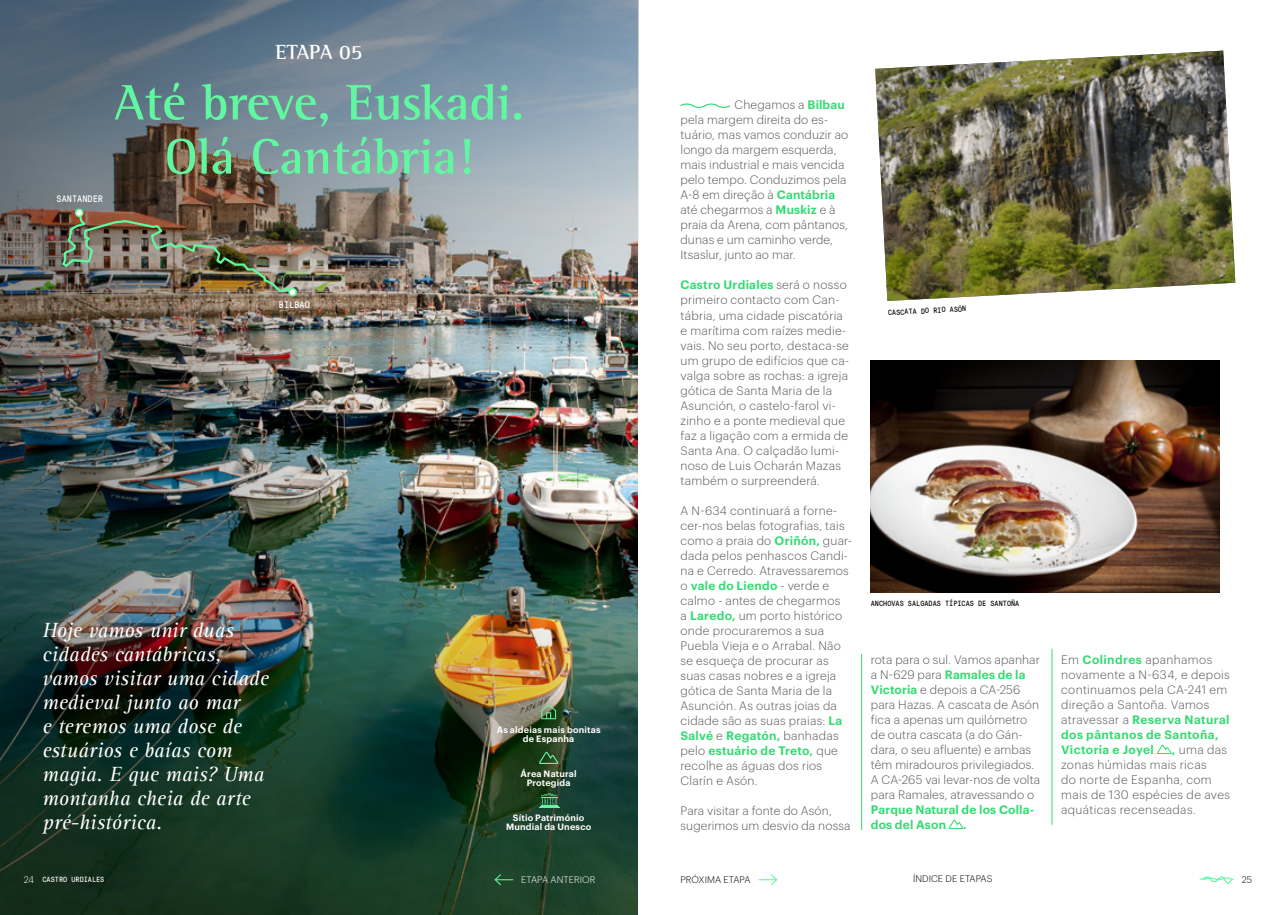
<style>
.page{position:relative;width:1276px;height:915px;background:#fff}
.page>*{position:absolute;margin:0;border:0;box-sizing:border-box;transform-origin:0 0}
.t1{font:700 51px/54px "Rotis Semi Serif Std";color:#61f7a0;text-align:center}
.t2{font:italic 21px/24px "Rotis Serif";letter-spacing:.005em;color:#fff}
.t3{font:700 21px "Rotis Semi Serif Std";color:#fff}
.t4{font:300 12px/15px "Graphik";letter-spacing:.02em;color:#575756}
.t5{font:600 12px/15px "Graphik";letter-spacing:.015em;color:#33db72}
.t6{font:300 9.3px "Graphik";letter-spacing:.005em;color:#000}
.t7{font:9.3px "GT Pressura Mono";color:#fff}
.t8{font:300 9.3px "Graphik";letter-spacing:.005em;color:#fff}
.t9{font:600 9px/9px "Graphik";letter-spacing:.02em;color:#fff;text-align:center}
.t10{font:7.5px "GT Pressura Mono";color:#000}
.t11{font:7.5px "GT Pressura Mono";color:#fff}
.s1{font-weight:600;color:#33db72}
</style>
<div class="page">
<img style="left:0;top:0;width:639px;height:914px">
<svg style="left:541px;top:704px;width:15px;height:15px"></svg>
<svg style="left:539px;top:793px;width:20px;height:15px"></svg>
<svg style="left:538px;top:750px;width:21px;height:14px"></svg>
<svg style="left:680px;top:103px;width:50px;height:5px"></svg>
<img style="left:875px;top:51px;width:360px;height:250px">
<img style="left:871px;top:360px;width:348px;height:232px">
<svg style="left:948px;top:819px;width:16px;height:10px"></svg>
<svg style="left:1157px;top:744px;width:15px;height:10px"></svg>
<hr style="left:861px;top:653px;width:1px;height:176px;background:#33db72">
<hr style="left:1051px;top:648px;width:1px;height:176px;background:#33db72">
<img style="left:60px;top:207px;width:238px;height:91px">
<svg style="left:758px;top:874px;width:20px;height:12px"></svg>
<svg style="left:1199px;top:876px;width:34px;height:7px"></svg>
<svg style="left:493px;top:872px;width:20px;height:14px"></svg>
<h2 class="t3" style="left:275px;top:39px;width:89px">ETAPA 05</h2>
<p class="t7" style="left:57px;top:192px;width:48px">SANTANDER</p>
<h1 class="t1" style="left:114px;top:75px;width:411px">Até breve, Euskadi.<br>Olá Cantábria!</h1>
<p class="t7" style="left:279px;top:298px;width:32px">BILBAO</p>
<h2 class="t2" style="left:43px;top:618px;width:228px">Hoje vamos unir duas cidades cantábricas, vamos visitar uma cidade medieval junto ao mar<br>e teremos uma dose de estuários e baías com magia. E que mais? Uma montanha cheia de arte pré-histórica.</h2>
<p class="t9" style="left:497px;top:724px;width:105px">As aldeias mais bonitas de Espanha</p>
<p class="t9" style="left:520px;top:767px;width:58px">Área Natural<br>Protegida</p>
<p class="t9" style="left:506px;top:812px;width:87px">Sítio Património<br>Mundial da Unesco</p>
<p class="t4" style="left:680px;top:96px;width:169px;text-indent:54px">Chegamos a <span class="s1">Bilbau </span>pela margem direita do es&shy;tuário, mas vamos conduzir ao longo da margem esquerda, mais industrial e mais vencida pelo tempo. Conduzimos pela<br>A-8 em direção à <span class="s1">Cantábria </span>até chegarmos a <span class="s1">Muskiz</span> e à praia da Arena, com pântanos, dunas e um caminho verde,<br>Itsaslur, junto ao mar.</p>
<p class="t4" style="left:680px;top:276px;width:170px"><span class="s1">Castro Urdiales</span> será o nosso primeiro contacto com Can&shy;tábria, uma cidade piscatória e marítima com raízes medie&shy;vais. No seu porto, destaca-se um grupo de edifícios que ca&shy;valga sobre as rochas: a igreja gótica de Santa Maria de la<br>Asunción, o castelo-farol vi&shy;zinho e a ponte medieval que faz a ligação com a ermida de<br>Santa Ana. O calçadão lumi&shy;noso de Luis Ocharán Mazas também o surpreenderá.</p>
<p class="t4" style="left:680px;top:501px;width:173px">A N-634 continuará a forne&shy;cer-nos belas fotografias, tais como a praia do <span class="s1">Oriñón,</span> guar&shy;dada pelos penhascos Candi&shy;na e Cerredo. Atravessaremos o <span class="s1">vale do Liendo</span> - verde e calmo - antes de chegarmos<br>a <span class="s1">Laredo,</span> um porto histórico onde procuraremos a sua<br>Puebla Vieja e o Arrabal. Não se esqueça de procurar as suas casas nobres e a igreja gótica de Santa Maria de la<br>Asunción. As outras joias da cidade são as suas praias: <span class="s1">La<br>Salvé</span> e <span class="s1">Regatón,</span> banhadas pelo <span class="s1">estuário de Treto,</span> que recolhe as águas dos rios<br>Clarín e Asón.</p>
<p class="t4" style="left:680px;top:801px;width:172px">Para visitar a fonte do Asón, sugerimos um desvio da nossa</p>
<p class="t10" style="left:887px;top:307px;width:80px;rotate:-3deg">CASCATA DO RIO ASÓN</p>
<p class="t10" style="left:871px;top:598px;width:150px">ANCHOVAS SALGADAS TÍPICAS DE SANTOÑA</p>
<p class="t4" style="left:871px;top:650px;width:171px">rota para o sul. Vamos apanhar a N-629 para <span class="s1">Ramales de la<br>Victoria</span> e depois a CA-256 para Hazas. A cascata de Asón fica a apenas um quilómetro de outra cascata (a do Gán&shy;dara, o seu afluente) e ambas têm miradouros privilegiados.<br>A CA-265 vai levar-nos de volta para Ramales, atravessando o</p>
<p class="t5" style="left:871px;top:800px;width:165px">Parque Natural de los Colla&shy;dos del Ason</p>
<p class="t5" style="left:963px;top:815px;width:5px">.</p>
<p class="t4" style="left:1061px;top:650px;width:170px">Em <span class="s1">Colindres</span> apanhamos novamente a N-634, e depois continuamos pela CA-241 em direção a Santoña. Vamos atravessar a <span class="s1">Reserva Natural dos pântanos de Santoña,<br>Victoria e Joyel</span></p>
<p class="t4" style="left:1061px;top:740px;width:170px;text-indent:111px"><span class="s1">,</span> uma das zonas húmidas mais ricas<br>do norte de Espanha, com mais de 130 espécies de aves aquáticas recenseadas.</p>
<p class="t8" style="left:24px;top:872px;width:12px">24</p>
<p class="t8" style="left:521px;top:872px;width:76px">ETAPA ANTERIOR</p>
<p class="t6" style="left:680px;top:872px;width:72px">PRÓXIMA ETAPA</p>
<p class="t6" style="left:913px;top:871px;width:81px">ÍNDICE DE ETAPAS</p>
<p class="t6" style="left:1241px;top:872px;width:12px">25</p>
<p class="t11" style="left:43px;top:874px;width:63px">CASTRO URDIALES</p>
</div>
